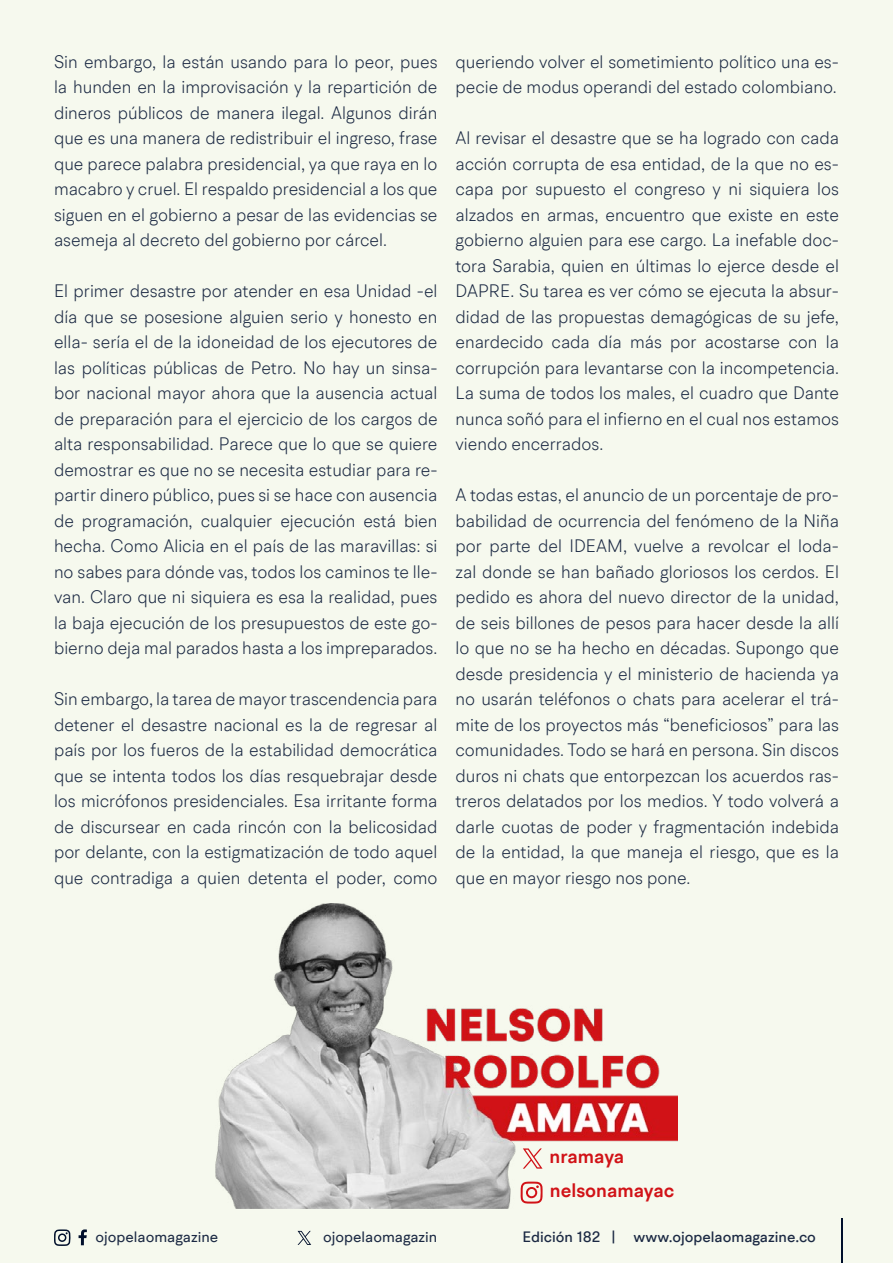
<style>
.page{position:relative;width:893px;height:1263px;background:#f6f9ee}
.page>*{position:absolute;margin:0;border:0;box-sizing:border-box;transform-origin:0 0}
.t1{font:600 19.05px "BR Hendrix";color:#d11217}
.t2{font:300 18px/25.5px "BR Hendrix";color:#1b2943;text-align:justify;scale:.96 1}
.t3{font:500 15px "BR Hendrix";color:#1b2943}
.t4{font:15px "BR Hendrix";color:#1b2943}
</style>
<div class="page">
<svg style="left:79px;top:1229px;width:8px;height:16px"></svg>
<svg style="left:54px;top:1229px;width:17px;height:17px"></svg>
<hr style="left:841px;top:1219px;width:1px;height:44px;background:#000f2b">
<svg style="left:298px;top:1231px;width:13px;height:14px"></svg>
<img style="left:216px;top:903px;width:462px;height:306px">
<svg style="left:520px;top:1181px;width:23px;height:22px"></svg>
<svg style="left:523px;top:1148px;width:20px;height:21px"></svg>
<p class="t2" style="left:54px;top:48px;width:401px">Sin embargo, la están usando para lo peor, pues la hunden en la improvisación y la repartición de dineros públicos de manera ilegal. Algunos dirán que es una manera de redistribuir el ingreso, frase que parece palabra presidencial, ya que raya en lo macabro y cruel. El respaldo presidencial a los que siguen en el gobierno a pesar de las evidencias se asemeja al decreto del gobierno por cárcel.</p>
<p class="t2" style="left:54px;top:278px;width:401px">El primer desastre por atender en esa Unidad -el día que se posesione alguien serio y honesto en ella- sería el de la idoneidad de los ejecutores de las políticas públicas de Petro. No hay un sinsa&shy;bor nacional mayor ahora que la ausencia actual de preparación para el ejercicio de los cargos de alta responsabilidad. Parece que lo que se quiere demostrar es que no se necesita estudiar para re&shy;partir dinero público, pues si se hace con ausencia de programación, cualquier ejecución está bien hecha. Como Alicia en el país de las maravillas: si no sabes para dónde vas, todos los caminos te lle&shy;van. Claro que ni siquiera es esa la realidad, pues la baja ejecución de los presupuestos de este go&shy;bierno deja mal parados hasta a los impreparados.</p>
<p class="t2" style="left:54px;top:686px;width:401px">Sin embargo, la tarea de mayor trascendencia para detener el desastre nacional es la de regresar al país por los fueros de la estabilidad democrática que se intenta todos los días resquebrajar desde los micrófonos presidenciales. Esa irritante forma de discursear en cada rincón con la belicosidad por delante, con la estigmatización de todo aquel que contradiga a quien detenta el poder, como</p>
<p class="t2" style="left:455px;top:48px;width:401px">queriendo volver el sometimiento político una es&shy;pecie de modus operandi del estado colombiano.</p>
<p class="t2" style="left:455px;top:125px;width:401px">Al revisar el desastre que se ha logrado con cada acción corrupta de esa entidad, de la que no es&shy;capa por supuesto el congreso y ni siquiera los alzados en armas, encuentro que existe en este gobierno alguien para ese cargo. La inefable doc&shy;tora Sarabia, quien en últimas lo ejerce desde el DAPRE. Su tarea es ver cómo se ejecuta la absur&shy;didad de las propuestas demagógicas de su jefe, enardecido cada día más por acostarse con la corrupción para levantarse con la incompetencia.<br>La suma de todos los males, el cuadro que Dante nunca soñó para el infierno en el cual nos estamos viendo encerrados.</p>
<p class="t2" style="left:455px;top:482px;width:401px">A todas estas, el anuncio de un porcentaje de pro&shy;babilidad de ocurrencia del fenómeno de la Niña por parte del IDEAM, vuelve a revolcar el loda&shy;zal donde se han bañado gloriosos los cerdos. El pedido es ahora del nuevo director de la unidad, de seis billones de pesos para hacer desde la allí lo que no se ha hecho en décadas. Supongo que desde presidencia y el ministerio de hacienda ya no usarán teléfonos o chats para acelerar el trá&shy;mite de los proyectos más “beneficiosos” para las comunidades. Todo se hará en persona. Sin discos duros ni chats que entorpezcan los acuerdos ras&shy;treros delatados por los medios. Y todo volverá a darle cuotas de poder y fragmentación indebida de la entidad, la que maneja el riesgo, que es la que en mayor riesgo nos pone.</p>
<p class="t1" style="left:550px;top:1144px;width:76px">nramaya</p>
<p class="t1" style="left:550px;top:1178px;width:126px">nelsonamayac</p>
<p class="t4" style="left:96px;top:1227px;width:124px">ojopelaomagazine</p>
<p class="t4" style="left:323px;top:1227px;width:116px">ojopelaomagazin</p>
<p class="t3" style="left:522px;top:1227px;width:295px">Edición 182 | www.ojopelaomagazine.co</p>
</div>
